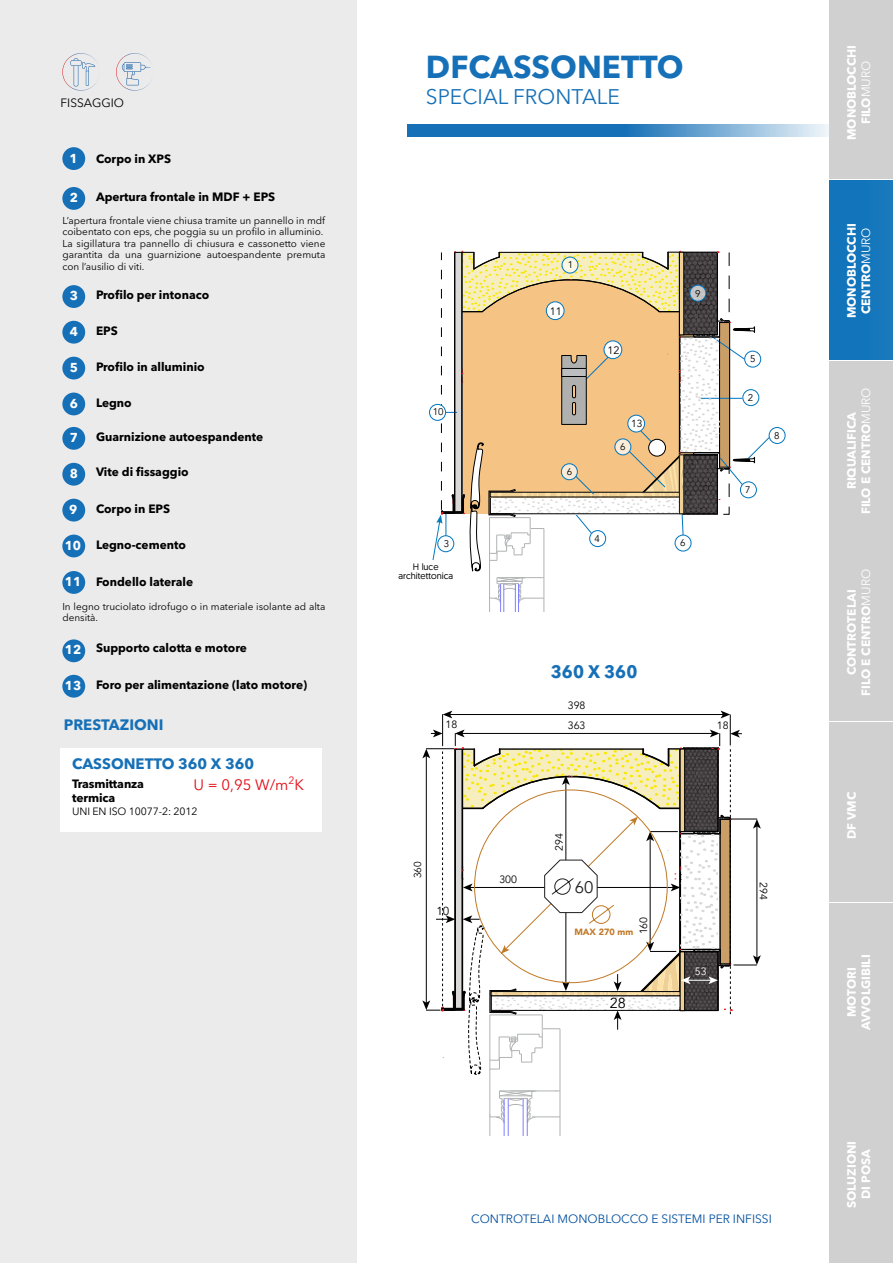
<style>
.page{position:relative;width:893px;height:1263px;background:#fff}
.page>*{position:absolute;margin:0;border:0;box-sizing:border-box;transform-origin:0 0}
.t1{font:700 31.5px "Avenir Next LT Pro";color:#1670b7}
.t2{font:21px "Avenir Next LT Pro";color:#1670b7}
.t3{font:700 18px "Avenir Next LT Pro";color:#1670b7;scale:.95 1}
.t4{font:16.65px "Avenir";color:#221e20}
.t5{font:700 15px "Avenir Next LT Pro";color:#1670b7}
.t6{font:15px "Avenir Next LT Pro";color:#e30a13}
.t7{font:14.4px "Avenir";color:#000}
.t8{font:700 12.9px "Avenir Next LT Pro";color:#fff}
.t9{font:700 12px/13.5px "Avenir Next LT Pro";color:#000}
.t10{font:700 12px/14.4px "Avenir Next LT Pro";color:#fff;text-align:center}
.t11{font:12px "Avenir Next LT Pro";color:#004f9f}
.t12{font:12px "Avenir Next LT Pro";color:#000}
.t13{font:11.55px "Avenir";color:#000}
.t14{font:10.8px "Avenir";color:#000}
.t15{font:10.65px "Avenir";color:#000}
.t16{font:10.65px "Avenir";color:#fff}
.t17{font:10.5px "Avenir Next LT Pro";letter-spacing:-.01em;color:#000}
.t18{font:10.2px "Avenir";color:#000}
.t19{font:10.05px/11.4px "Avenir Next LT Pro";color:#000}
.t20{font:9.75px "Avenir";color:#000}
.t21{font:9.3px/9.3px "Geomanist";color:#000;text-align:center}
.t22{font:900 9px "Avenir";color:#c07926}
.s1{font-size:12.9px;color:#fff}
.s2{font-weight:400}
</style>
<div class="page">
<div style="left:829px;top:0;width:64px;height:179px;background:#d0d0d0"></div>
<div style="left:829px;top:180px;width:64px;height:179px;background:#1275bb"></div>
<div style="left:829px;top:541px;width:64px;height:179px;background:#d0d0d0"></div>
<div style="left:829px;top:1083px;width:64px;height:180px;background:#d0d0d0"></div>
<div style="left:829px;top:361px;width:64px;height:179px;background:#d0d0d0"></div>
<div style="left:829px;top:903px;width:64px;height:179px;background:#d0d0d0"></div>
<div style="left:829px;top:722px;width:64px;height:179px;background:#d0d0d0"></div>
<hr style="left:442px;top:714px;width:1px;height:32px;background:#000">
<hr style="left:730px;top:714px;width:1px;height:31px;background:#000">
<hr style="left:450px;top:714px;width:273px;height:1px;background:#000">
<svg style="left:443px;top:710px;width:9px;height:8px"></svg>
<svg style="left:721px;top:710px;width:9px;height:8px"></svg>
<svg style="left:422px;top:729px;width:339px;height:406px"></svg>
<img style="left:684px;top:253px;width:8px;height:81px">
<img style="left:684px;top:455px;width:8px;height:58px">
<hr style="left:668px;top:252px;width:49px;height:1px;background:#000">
<div style="left:769px;top:427px;width:16px;height:17px;border:1px solid #0075bf;border-radius:50%"></div>
<div style="left:675px;top:535px;width:16px;height:16px;border:1px solid #0075bf;border-radius:50%"></div>
<hr style="left:679px;top:334px;width:38px;height:1px;background:#000">
<hr style="left:679px;top:336px;width:40px;height:1px;background:#000">
<hr style="left:679px;top:452px;width:40px;height:1px;background:#000">
<hr style="left:679px;top:454px;width:38px;height:1px;background:#000">
<svg style="left:692px;top:252px;width:78px;height:263px"></svg>
<svg style="left:684px;top:337px;width:35px;height:114px"></svg>
<svg style="left:690px;top:285px;width:16px;height:16px"></svg>
<div style="left:689px;top:285px;width:17px;height:17px;border:1px solid #0075bf;border-radius:50%"></div>
<hr style="left:490px;top:513px;width:227px;height:1px;background:#000">
<svg style="left:429px;top:251px;width:255px;height:361px"></svg>
<svg style="left:407px;top:124px;width:422px;height:13px;background:#4b90c7"></svg>
<div style="left:0;top:0;width:356px;height:1263px;background:#ebebeb"></div>
<svg style="left:62px;top:53px;width:36px;height:38px"></svg>
<svg style="left:116px;top:53px;width:35px;height:38px"></svg>
<div style="left:62px;top:321px;width:23px;height:23px;background:#1670b7;border-radius:50%"></div>
<div style="left:62px;top:285px;width:23px;height:23px;background:#1670b7;border-radius:50%"></div>
<div style="left:62px;top:147px;width:23px;height:23px;background:#1670b7;border-radius:50%"></div>
<div style="left:62px;top:357px;width:23px;height:22px;background:#1670b7;border-radius:50%"></div>
<div style="left:62px;top:535px;width:23px;height:22px;background:#1670b7;border-radius:50%"></div>
<div style="left:62px;top:499px;width:23px;height:22px;background:#1670b7;border-radius:50%"></div>
<div style="left:62px;top:393px;width:23px;height:22px;background:#1670b7;border-radius:50%"></div>
<div style="left:62px;top:571px;width:23px;height:23px;background:#1670b7;border-radius:50%"></div>
<div style="left:62px;top:463px;width:23px;height:23px;background:#1670b7;border-radius:50%"></div>
<div style="left:62px;top:427px;width:23px;height:23px;background:#1670b7;border-radius:50%"></div>
<div style="left:60px;top:749px;width:261px;height:83px;background:#fff"></div>
<div style="left:62px;top:187px;width:23px;height:23px;background:#1670b7;border-radius:50%"></div>
<div style="left:62px;top:675px;width:23px;height:23px;background:#1670b7;border-radius:50%"></div>
<div style="left:62px;top:639px;width:23px;height:23px;background:#1670b7;border-radius:50%"></div>
<h1 class="t1" style="left:426px;top:48px;width:259px">DFCASSONETTO</h1>
<p class="t12" style="left:61px;top:96px;width:65px">FISSAGGIO</p>
<h2 class="t2" style="left:426px;top:84px;width:196px">SPECIAL FRONTALE</h2>
<p class="t8" style="left:70px;top:150px;width:10px">1</p>
<p class="t9" style="left:96px;top:152px;width:77px">Corpo in XPS</p>
<p class="t8" style="left:70px;top:190px;width:10px">2</p>
<p class="t9" style="left:96px;top:190px;width:181px">Apertura frontale in MDF + EPS</p>
<p class="t19" style="left:62px;top:215px;width:265px">L’apertura frontale viene chiusa tramite un pannello in mdf coibentato con eps, che poggia su un profilo in alluminio.<br>La sigillatura tra pannello di chiusura e cassonetto viene garantita da una guarnizione autoespandente premuta con l’ausilio di viti.</p>
<p class="t8" style="left:70px;top:288px;width:10px">3</p>
<p class="t9" style="left:96px;top:288px;width:115px">Profilo per intonaco</p>
<p class="t8" style="left:70px;top:323px;width:10px">4</p>
<p class="t9" style="left:96px;top:324px;width:23px">EPS</p>
<p class="t8" style="left:70px;top:359px;width:10px">5</p>
<p class="t9" style="left:96px;top:360px;width:110px">Profilo in alluminio</p>
<p class="t8" style="left:70px;top:395px;width:10px">6</p>
<p class="t9" style="left:96px;top:395px;width:37px">Legno</p>
<p class="t8" style="left:70px;top:429px;width:10px">7</p>
<p class="t9" style="left:96px;top:430px;width:169px">Guarnizione autoespandente</p>
<p class="t8" style="left:70px;top:465px;width:10px">8</p>
<p class="t9" style="left:96px;top:464px;width:94px">Vite di fissaggio</p>
<p class="t8" style="left:69px;top:501px;width:10px">9</p>
<p class="t9" style="left:96px;top:502px;width:76px">Corpo in EPS</p>
<p class="t9" style="left:65px;top:537px;width:123px"><span class="s1">10</span> Legno-cemento</p>
<p class="t9" style="left:65px;top:575px;width:130px"><span class="s1">11</span> Fondello laterale</p>
<p class="t19" style="left:62px;top:600px;width:265px">In legno truciolato idrofugo o in materiale isolante ad alta densità.</p>
<p class="t9" style="left:65px;top:641px;width:183px"><span class="s1">12</span> Supporto calotta e motore</p>
<p class="t9" style="left:65px;top:678px;width:244px"><span class="s1">13</span> Foro per alimentazione (lato motore)</p>
<h3 class="t5" style="left:64px;top:716px;width:101px">PRESTAZIONI</h3>
<h3 class="t5" style="left:72px;top:755px;width:183px">CASSONETTO 360 X 360</h3>
<h3 class="t6" style="left:193px;top:776px;width:112px">U = 0,95 W/m<sup>2</sup>K</h3>
<p class="t9" style="left:72px;top:777px;width:73px">Trasmittanza termica</p>
<p class="t17" style="left:72px;top:805px;width:127px">UNI EN ISO 10077-2: 2012</p>
<p class="t20" style="left:433px;top:406px;width:12px">10</p>
<p class="t20" style="left:444px;top:537px;width:7px">3</p>
<p class="t21" style="left:398px;top:562px;width:56px">H luce architettonica</p>
<p class="t20" style="left:568px;top:259px;width:7px">1</p>
<p class="t14" style="left:550px;top:304px;width:14px">11</p>
<p class="t14" style="left:607px;top:344px;width:14px">12</p>
<p class="t20" style="left:567px;top:466px;width:7px">6</p>
<p class="t18" style="left:631px;top:418px;width:13px">13</p>
<p class="t20" style="left:620px;top:441px;width:7px">6</p>
<p class="t20" style="left:594px;top:533px;width:7px">4</p>
<p class="t20" style="left:695px;top:288px;width:7px">9</p>
<p class="t20" style="left:680px;top:537px;width:7px">6</p>
<p class="t20" style="left:750px;top:353px;width:7px">5</p>
<p class="t20" style="left:748px;top:392px;width:7px">2</p>
<p class="t20" style="left:745px;top:484px;width:7px">7</p>
<p class="t20" style="left:774px;top:430px;width:7px">8</p>
<h3 class="t3" style="left:551px;top:661px;width:92px">360 X 360</h3>
<p class="t15" style="left:568px;top:699px;width:19px">398</p>
<p class="t15" style="left:445px;top:718px;width:13px">18</p>
<p class="t15" style="left:568px;top:719px;width:19px">363</p>
<p class="t15" style="left:717px;top:719px;width:13px">18</p>
<p class="t18" style="left:411px;top:878px;width:18px;rotate:-90deg">360</p>
<p class="t13" style="left:437px;top:904px;width:14px">10</p>
<p class="t15" style="left:499px;top:873px;width:19px">300</p>
<p class="t15" style="left:553px;top:851px;width:19px;rotate:-90deg">294</p>
<h3 class="t4" style="left:575px;top:877px;width:20px">60</h3>
<p class="t22" style="left:574px;top:924px;width:60px">MAX 270 mm</p>
<p class="t15" style="left:637px;top:934px;width:19px;rotate:-90deg">160</p>
<h3 class="t7" style="left:610px;top:994px;width:17px">28</h3>
<p class="t16" style="left:695px;top:965px;width:13px">53</p>
<p class="t15" style="left:770px;top:882px;width:19px;rotate:90deg">294</p>
<p class="t11" style="left:471px;top:1211px;width:302px">CONTROTELAI MONOBLOCCO E SISTEMI PER INFISSI</p>
<p class="t10" style="left:844px;top:140px;width:97px;rotate:-90deg">MONOBLOCCHI<br>FILO<span class="s2">MURO</span></p>
<p class="t10" style="left:844px;top:318px;width:97px;rotate:-90deg">MONOBLOCCHI<br>CENTRO<span class="s2">MURO</span></p>
<p class="t10" style="left:844px;top:514px;width:128px;rotate:-90deg">RIQUALIFICA<br>FILO E CENTRO<span class="s2">MURO</span></p>
<p class="t10" style="left:844px;top:696px;width:128px;rotate:-90deg">CONTROTELAI<br>FILO E CENTRO<span class="s2">MURO</span></p>
<p class="t10" style="left:844px;top:839px;width:48px;rotate:-90deg">DF VMC</p>
<p class="t10" style="left:844px;top:1030px;width:77px;rotate:-90deg">MOTORI<br>AVVOLGIBILI</p>
<p class="t10" style="left:844px;top:1208px;width:69px;rotate:-90deg">SOLUZIONI<br>DI POSA</p>
</div>
